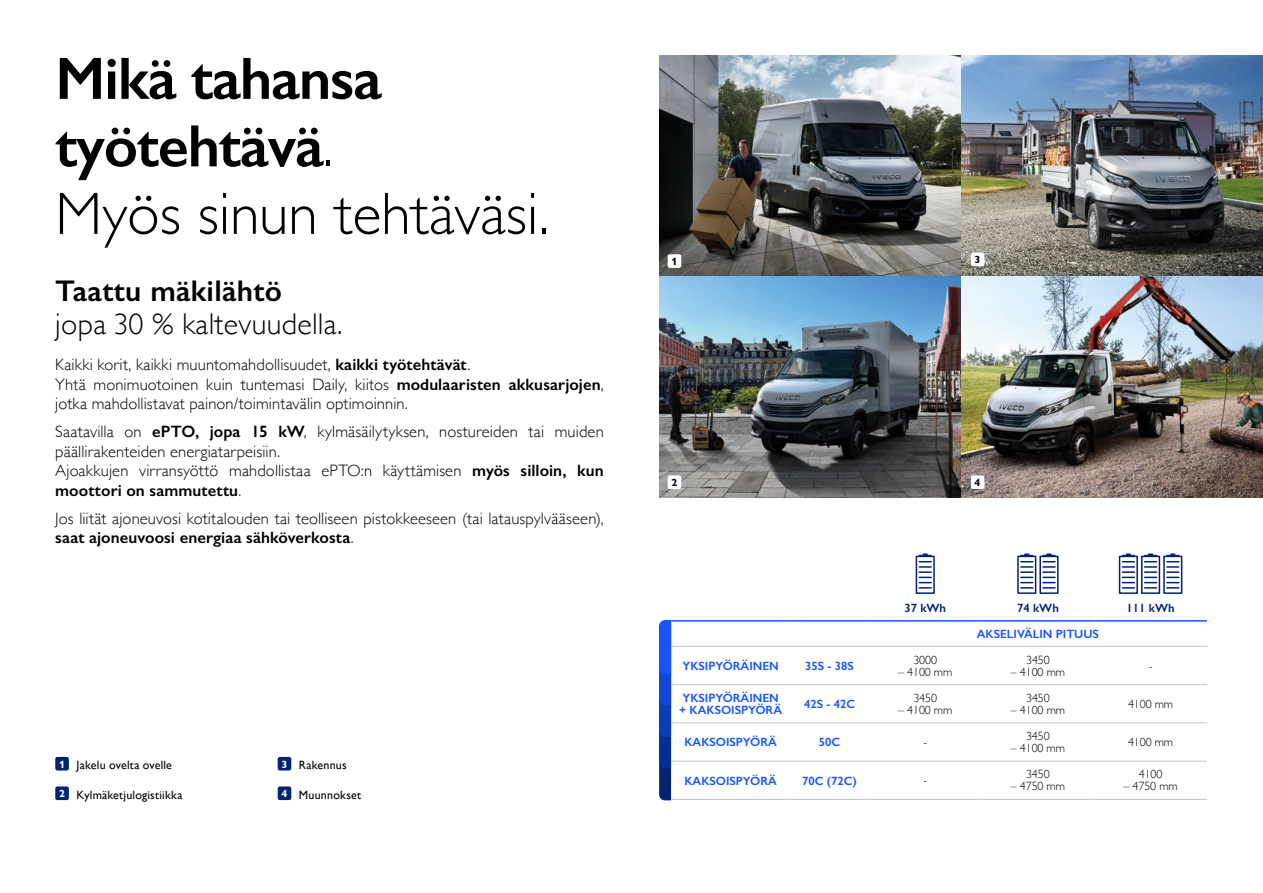
<style>
.page{position:relative;width:1263px;height:893px;background:#fff}
.page>*{position:absolute;margin:0;border:0;box-sizing:border-box;transform-origin:0 0}
.t1{font:600 60px/67.5px "Gill Sans";letter-spacing:-.02em;color:#000}
.t2{font:300 30px "Gill Sans";letter-spacing:.01em;color:#000}
.t3{font:600 30px "Gill Sans";letter-spacing:.01em;color:#000}
.t4{font:300 16.5px/19.5px "Gill Sans";letter-spacing:.01em;color:#000}
.t5{font:600 12px/12.8px "Gill Sans";color:#1554ff}
.t6{font:300 12px "Gill Sans";letter-spacing:-.01em;color:#000}
.t7{font:12px "Gill Sans";letter-spacing:.015em;color:#000}
.t8{font:600 12px "Gill Sans";color:#002373}
.t9{font:700 10.5px "Gill Sans Nova";color:#000}
.s1{font-weight:300}
.s2{font-weight:600}
</style>
<div class="page">
<img style="left:659px;top:55px;width:302px;height:221px">
<img style="left:659px;top:276px;width:302px;height:221px">
<img style="left:961px;top:55px;width:302px;height:221px">
<img style="left:961px;top:276px;width:302px;height:221px">
<div style="left:55px;top:757px;width:14px;height:13px;background:#002373;border-radius:2px"></div>
<div style="left:55px;top:786px;width:14px;height:14px;background:#002373;border-radius:2px"></div>
<div style="left:278px;top:757px;width:13px;height:13px;background:#002373;border-radius:2px"></div>
<div style="left:278px;top:786px;width:13px;height:14px;background:#002373;border-radius:2px"></div>
<div style="left:668px;top:254px;width:13px;height:14px;background:#fff;border-radius:2px"></div>
<div style="left:971px;top:253px;width:13px;height:13px;background:#fff;border-radius:2px"></div>
<div style="left:668px;top:475px;width:13px;height:14px;background:#fff;border-radius:2px"></div>
<div style="left:971px;top:475px;width:13px;height:14px;background:#fff;border-radius:2px"></div>
<svg style="left:659px;top:620px;width:12px;height:180px;background:#0e40c1"></svg>
<hr style="left:671px;top:684px;width:119px;height:1px;background:#c6c6c6">
<hr style="left:790px;top:684px;width:79px;height:1px;background:#c6c6c6">
<hr style="left:869px;top:684px;width:112px;height:1px;background:#c6c6c6">
<hr style="left:981px;top:684px;width:113px;height:1px;background:#c6c6c6">
<hr style="left:1094px;top:684px;width:113px;height:1px;background:#c6c6c6">
<hr style="left:671px;top:620px;width:119px;height:2px;background:#1554ff">
<hr style="left:790px;top:620px;width:79px;height:2px;background:#1554ff">
<hr style="left:869px;top:620px;width:112px;height:2px;background:#1554ff">
<hr style="left:981px;top:620px;width:113px;height:2px;background:#1554ff">
<hr style="left:1094px;top:620px;width:113px;height:2px;background:#1554ff">
<hr style="left:869px;top:646px;width:112px;height:1px;background:#c6c6c6">
<hr style="left:981px;top:646px;width:113px;height:1px;background:#c6c6c6">
<hr style="left:1094px;top:646px;width:113px;height:1px;background:#c6c6c6">
<hr style="left:671px;top:723px;width:119px;height:1px;background:#c6c6c6">
<hr style="left:790px;top:723px;width:79px;height:1px;background:#c6c6c6">
<hr style="left:869px;top:723px;width:112px;height:1px;background:#c6c6c6">
<hr style="left:981px;top:723px;width:113px;height:1px;background:#c6c6c6">
<hr style="left:671px;top:761px;width:119px;height:1px;background:#c6c6c6">
<hr style="left:790px;top:761px;width:79px;height:1px;background:#c6c6c6">
<hr style="left:869px;top:761px;width:112px;height:1px;background:#c6c6c6">
<hr style="left:981px;top:761px;width:113px;height:1px;background:#c6c6c6">
<hr style="left:671px;top:799px;width:119px;height:1px;background:#c6c6c6">
<hr style="left:790px;top:799px;width:79px;height:1px;background:#c6c6c6">
<hr style="left:869px;top:799px;width:112px;height:1px;background:#c6c6c6">
<hr style="left:981px;top:799px;width:113px;height:1px;background:#c6c6c6">
<hr style="left:671px;top:646px;width:119px;height:1px;background:#c6c6c6">
<hr style="left:790px;top:646px;width:79px;height:1px;background:#c6c6c6">
<hr style="left:1094px;top:723px;width:113px;height:1px;background:#c6c6c6">
<hr style="left:1094px;top:761px;width:113px;height:1px;background:#c6c6c6">
<hr style="left:1094px;top:799px;width:113px;height:1px;background:#c6c6c6">
<div style="left:916px;top:556px;width:19px;height:38px;border:2px solid #002373"></div>
<svg style="left:919px;top:553px;width:13px;height:36px"></svg>
<div style="left:1017px;top:556px;width:19px;height:38px;border:2px solid #002373"></div>
<svg style="left:1020px;top:553px;width:13px;height:36px"></svg>
<div style="left:1039px;top:556px;width:19px;height:38px;border:2px solid #002373"></div>
<svg style="left:1042px;top:553px;width:14px;height:36px"></svg>
<div style="left:1119px;top:556px;width:19px;height:38px;border:2px solid #002373"></div>
<svg style="left:1122px;top:553px;width:13px;height:36px"></svg>
<div style="left:1141px;top:556px;width:19px;height:38px;border:2px solid #002373"></div>
<svg style="left:1144px;top:553px;width:13px;height:36px"></svg>
<div style="left:1163px;top:556px;width:19px;height:38px;border:2px solid #002373"></div>
<svg style="left:1166px;top:553px;width:13px;height:36px"></svg>
<h1 class="t1" style="left:55px;top:44px;width:495px">Mikä tahansa työtehtävä<span class="s1">.<br>Myös sinun tehtäväsi.</span></h1>
<h2 class="t3" style="left:55px;top:273px;width:228px">Taattu mäkilähtö</h2>
<h2 class="t2" style="left:55px;top:300px;width:289px">jopa 30 % kaltevuudella.</h2>
<p class="t4" style="left:55px;top:354px;width:550px">Kaikki korit, kaikki muuntomahdollisuudet, <span class="s2">kaikki työtehtävät</span>.<br>Yhtä monimuotoinen kuin tuntemasi Daily, kiitos <span class="s2">modulaaristen akkusarjojen</span>, jotka mahdollistavat painon/toimintavälin optimoinnin.</p>
<p class="t4" style="left:55px;top:421px;width:550px">Saatavilla on <span class="s2">ePTO, jopa 15 kW</span>, kylmäsäilytyksen, nostureiden tai muiden päällirakenteiden energiatarpeisiin.<br>Ajoakkujen virransyöttö mahdollistaa ePTO:n käyttämisen <span class="s2">myös silloin, kun moottori on sammutettu</span>.</p>
<p class="t4" style="left:55px;top:508px;width:550px">Jos liität ajoneuvosi kotitalouden tai teolliseen pistokkeeseen (tai latauspylvääseen), <span class="s2">saat ajoneuvoosi energiaa sähköverkosta</span>.</p>
<p class="t7" style="left:59px;top:758px;width:114px"><sup>1</sup> Jakelu ovelta ovelle</p>
<p class="t7" style="left:59px;top:788px;width:125px"><sup>2</sup> Kylmäketjulogistiikka</p>
<p class="t7" style="left:281px;top:758px;width:67px"><sup>3</sup> Rakennus</p>
<p class="t7" style="left:281px;top:788px;width:81px"><sup>4</sup> Muunnokset</p>
<p class="t9" style="left:671px;top:255px;width:7px">1</p>
<p class="t9" style="left:975px;top:253px;width:7px">3</p>
<p class="t9" style="left:671px;top:476px;width:7px">2</p>
<p class="t9" style="left:975px;top:476px;width:7px">4</p>
<p class="t5" style="left:682px;top:659px;width:98px">YKSIPYÖRÄINEN</p>
<p class="t5" style="left:805px;top:659px;width:50px">35S - 38S</p>
<p class="t5" style="left:679px;top:691px;width:104px">YKSIPYÖRÄINEN + KAKSOISPYÖRÄ</p>
<p class="t5" style="left:804px;top:698px;width:53px">42S - 42C</p>
<p class="t8" style="left:904px;top:600px;width:43px">37 kWh</p>
<p class="t8" style="left:1017px;top:600px;width:43px">74 kWh</p>
<p class="t8" style="left:1126px;top:600px;width:50px">111 kWh</p>
<p class="t5" style="left:977px;top:627px;width:124px">AKSELIVÄLIN PITUUS</p>
<p class="t6" style="left:913px;top:650px;width:25px">3000</p>
<p class="t6" style="left:898px;top:662px;width:56px">– 4100 mm</p>
<p class="t6" style="left:913px;top:688px;width:25px">3450</p>
<p class="t6" style="left:898px;top:700px;width:56px">– 4100 mm</p>
<p class="t6" style="left:1026px;top:650px;width:25px">3450</p>
<p class="t6" style="left:1011px;top:662px;width:56px">– 4100 mm</p>
<p class="t6" style="left:1026px;top:688px;width:25px">3450</p>
<p class="t6" style="left:1011px;top:700px;width:56px">– 4100 mm</p>
<p class="t6" style="left:1149px;top:656px;width:5px">-</p>
<p class="t6" style="left:1128px;top:694px;width:47px">4100 mm</p>
<p class="t5" style="left:684px;top:736px;width:94px">KAKSOISPYÖRÄ</p>
<p class="t5" style="left:819px;top:736px;width:23px">50C</p>
<p class="t6" style="left:923px;top:733px;width:5px">-</p>
<p class="t5" style="left:684px;top:774px;width:94px">KAKSOISPYÖRÄ</p>
<p class="t5" style="left:802px;top:774px;width:56px">70C (72C)</p>
<p class="t6" style="left:923px;top:771px;width:5px">-</p>
<p class="t6" style="left:1026px;top:727px;width:25px">3450</p>
<p class="t6" style="left:1011px;top:739px;width:56px">– 4100 mm</p>
<p class="t6" style="left:1026px;top:765px;width:25px">3450</p>
<p class="t6" style="left:1011px;top:777px;width:56px">– 4750 mm</p>
<p class="t6" style="left:1128px;top:733px;width:47px">4100 mm</p>
<p class="t6" style="left:1139px;top:765px;width:25px">4100</p>
<p class="t6" style="left:1123px;top:777px;width:56px">– 4750 mm</p>
</div>
